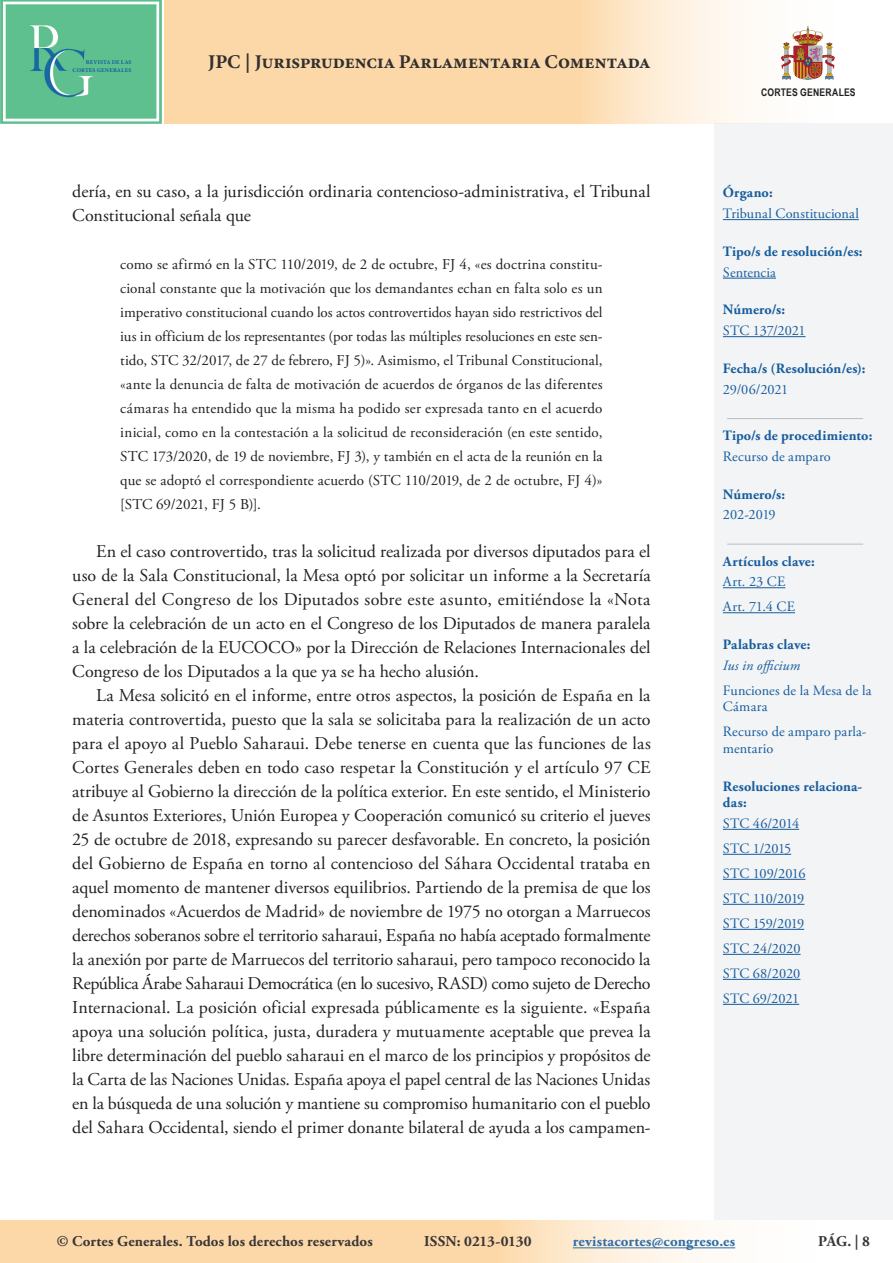
<style>
.page{position:relative;width:893px;height:1263px;background:#fff}
.page>*{position:absolute;margin:0;border:0;box-sizing:border-box;transform-origin:0 0}
.t1{font:19.5px "Minion Variable Concept";letter-spacing:.005em;color:#312f30}
.t2{font:18px/24px "Adobe Garamond Pro";letter-spacing:-.01em;color:#231f20;text-align:justify}
.t3{font:15px/24px "Adobe Garamond Pro";color:#231f20;text-align:justify}
.t4{font:700 15px "Adobe Garamond Pro";letter-spacing:.01em;color:#231f20}
.t5{font:700 15px "Adobe Garamond Pro";letter-spacing:.015em;color:#175d9e}
.t6{font:14.25px/25px "Adobe Garamond Pro";letter-spacing:-.005em;color:#175d9e}
.t7{font:700 14.25px/16.5px "Adobe Garamond Pro";letter-spacing:.01em;color:#175d9e}
.t8{font:14.25px/25px "Adobe Garamond Pro";letter-spacing:.015em;color:#175d9e}
.t9{font:italic 14.25px "Adobe Garamond Pro";letter-spacing:.005em;color:#175d9e}
.t10{font:700 10.5px "Arial Narrow";letter-spacing:.02em;color:#231f20}
.t11{font:5.7px/8.7px "Minion Variable Concept";letter-spacing:.03em;color:#175d9e;text-align:right}
</style>
<div class="page">
<div style="left:714px;top:123px;width:179px;height:1097px;background:#f2f3f4"></div>
<hr style="left:723px;top:219px;width:136px;height:1px;background:#175d9e">
<hr style="left:723px;top:278px;width:53px;height:1px;background:#175d9e">
<hr style="left:723px;top:336px;width:83px;height:1px;background:#175d9e">
<hr style="left:727px;top:418px;width:136px;height:1px;background:#bcbdc0">
<hr style="left:727px;top:544px;width:136px;height:1px;background:#bcbdc0">
<hr style="left:723px;top:587px;width:62px;height:1px;background:#175d9e">
<hr style="left:723px;top:612px;width:72px;height:1px;background:#175d9e">
<hr style="left:723px;top:829px;width:76px;height:1px;background:#175d9e">
<hr style="left:723px;top:854px;width:68px;height:1px;background:#175d9e">
<hr style="left:723px;top:879px;width:82px;height:1px;background:#175d9e">
<hr style="left:723px;top:904px;width:81px;height:1px;background:#175d9e">
<hr style="left:723px;top:929px;width:81px;height:1px;background:#175d9e">
<hr style="left:723px;top:954px;width:78px;height:1px;background:#175d9e">
<hr style="left:723px;top:979px;width:77px;height:1px;background:#175d9e">
<hr style="left:723px;top:1004px;width:76px;height:1px;background:#175d9e">
<svg style="left:0;top:1220px;width:736px;height:43px;background:#fcdfb8"></svg>
<hr style="left:573px;top:1247px;width:162px;height:1px;background:#175d9e">
<svg style="left:164px;top:0;width:671px;height:123px;background:#fbdfbb"></svg>
<img style="left:781px;top:26px;width:27px;height:44px">
<img style="left:0;top:0;width:162px;height:123px">
<p class="t11" style="left:73px;top:58px;width:60px">REVISTA DE LAS<br>CORTES GENERALES</p>
<p class="t1" style="left:208px;top:48px;width:443px">JPC | Jurisprudencia Parlamentaria Comentada</p>
<p class="t2" style="left:72px;top:180px;width:580px">dería, en su caso, a la jurisdicción ordinaria contencioso-administrativa, el Tribunal<br>Constitucional señala que</p>
<p class="t3" style="left:120px;top:253px;width:484px">como se afirmó en la STC 110/2019, de 2 de octubre, FJ 4, «es doctrina constitu&shy;cional constante que la motivación que los demandantes echan en falta solo es un imperativo constitucional cuando los actos controvertidos hayan sido restrictivos del ius in officium de los representantes (por todas las múltiples resoluciones en este sen&shy;tido, STC 32/2017, de 27 de febrero, FJ 5)». Asimismo, el Tribunal Constitucional, «ante la denuncia de falta de motivación de acuerdos de órganos de las diferentes cámaras ha entendido que la misma ha podido ser expresada tanto en el acuerdo inicial, como en la contestación a la solicitud de reconsideración (en este sentido, STC 173/2020, de 19 de noviembre, FJ 3), y también en el acta de la reunión en la que se adoptó el correspondiente acuerdo (STC 110/2019, de 2 de octubre, FJ 4)» [STC 69/2021, FJ 5 B)].</p>
<p class="t2" style="left:72px;top:540px;width:580px;text-indent:24px">En el caso controvertido, tras la solicitud realizada por diversos diputados para el uso de la Sala Constitucional, la Mesa optó por solicitar un informe a la Secretaría General del Congreso de los Diputados sobre este asunto, emitiéndose la «Nota sobre la celebración de un acto en el Congreso de los Diputados de manera paralela a la celebración de la EUCOCO» por la Dirección de Relaciones Internacionales del Congreso de los Diputados a la que ya se ha hecho alusión.</p>
<p class="t2" style="left:72px;top:684px;width:580px;text-indent:24px">La Mesa solicitó en el informe, entre otros aspectos, la posición de España en la materia controvertida, puesto que la sala se solicitaba para la realización de un acto para el apoyo al Pueblo Saharaui. Debe tenerse en cuenta que las funciones de las Cortes Generales deben en todo caso respetar la Constitución y el artículo 97 CE atribuye al Gobierno la dirección de la política exterior. En este sentido, el Ministerio de Asuntos Exteriores, Unión Europea y Cooperación comunicó su criterio el jueves 25 de octubre de 2018, expresando su parecer desfavorable. En concreto, la posición del Gobierno de España en torno al contencioso del Sáhara Occidental trataba en aquel momento de mantener diversos equilibrios. Partiendo de la premisa de que los denominados «Acuerdos de Madrid» de noviembre de 1975 no otorgan a Marruecos derechos soberanos sobre el territorio saharaui, España no había aceptado formalmente la anexión por parte de Marruecos del territorio saharaui, pero tampoco reconocido la República Árabe Saharaui Democrática (en lo sucesivo, RASD) como sujeto de Derecho Internacional. La posición oficial expresada públicamente es la siguiente. «España apoya una solución política, justa, duradera y mutuamente aceptable que prevea la libre determinación del pueblo saharaui en el marco de los principios y propósitos de la Carta de las Naciones Unidas. España apoya el papel central de las Naciones Unidas en la búsqueda de una solución y mantiene su compromiso humanitario con el pueblo del Sahara Occidental, siendo el primer donante bilateral de ayuda a los campamen-</p>
<p class="t10" style="left:761px;top:85px;width:96px">CORTES GENERALES</p>
<p class="t7" style="left:723px;top:185px;width:51px">Órgano:</p>
<p class="t6" style="left:723px;top:202px;width:137px">Tribunal Constitucional</p>
<p class="t7" style="left:723px;top:243px;width:141px">Tipo/s de resolución/es:</p>
<p class="t6" style="left:723px;top:260px;width:55px">Sentencia</p>
<p class="t7" style="left:723px;top:302px;width:64px">Número/s:</p>
<p class="t6" style="left:723px;top:319px;width:84px">STC 137/2021</p>
<p class="t7" style="left:723px;top:360px;width:144px">Fecha/s (Resolución/es):</p>
<p class="t6" style="left:723px;top:377px;width:67px">29/06/2021</p>
<p class="t7" style="left:723px;top:427px;width:151px">Tipo/s de procedimiento:</p>
<p class="t6" style="left:723px;top:444px;width:109px">Recurso de amparo</p>
<p class="t7" style="left:723px;top:486px;width:64px">Número/s:</p>
<p class="t6" style="left:723px;top:503px;width:54px">202-2019</p>
<p class="t7" style="left:723px;top:553px;width:93px">Artículos clave:</p>
<p class="t8" style="left:723px;top:570px;width:74px">Art. 23 CE<br>Art. 71.4 CE</p>
<p class="t7" style="left:723px;top:637px;width:89px">Palabras clave:</p>
<p class="t9" style="left:723px;top:657px;width:79px">Ius in officium</p>
<p class="t6" style="left:723px;top:683px;width:150px;line-height:16.5px">Funciones de la Mesa de la<br>Cámara</p>
<p class="t6" style="left:723px;top:724px;width:145px;line-height:16.5px">Recurso de amparo parla&shy;mentario</p>
<p class="t7" style="left:723px;top:778px;width:141px">Resoluciones relaciona&shy;das:</p>
<p class="t6" style="left:723px;top:811px;width:84px">STC 46/2014<br>STC 1/2015<br>STC 109/2016<br>STC 110/2019<br>STC 159/2019<br>STC 24/2020<br>STC 68/2020<br>STC 69/2021</p>
<p class="t4" style="left:57px;top:1233px;width:317px">© Cortes Generales. Todos los derechos reservados</p>
<p class="t4" style="left:424px;top:1233px;width:109px">ISSN: 0213-0130</p>
<p class="t5" style="left:573px;top:1233px;width:164px">revistacortes@congreso.es</p>
<p class="t4" style="left:818px;top:1233px;width:53px">PÁG. | 8</p>
</div>
